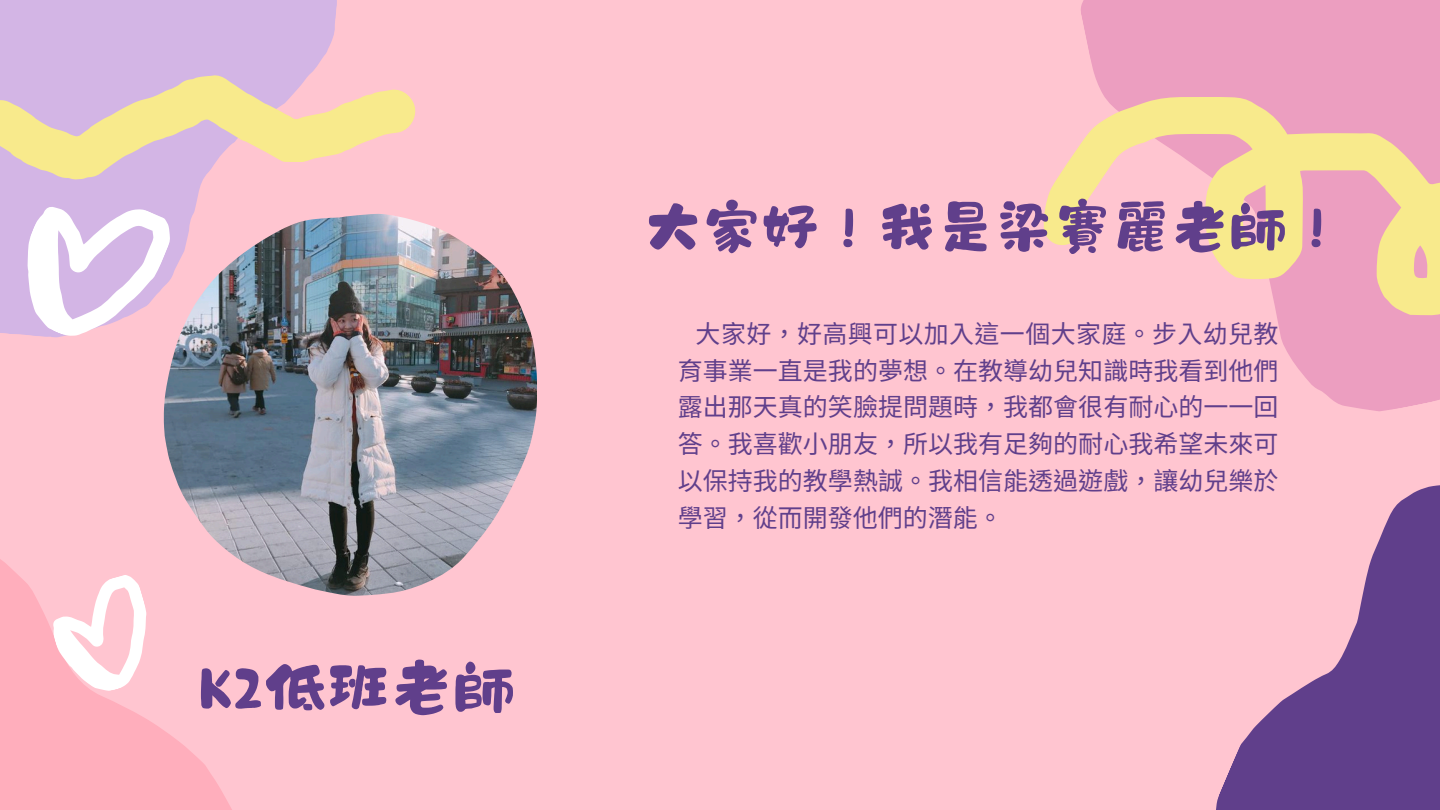
<style>
.page{position:relative;width:1440px;height:810px;background:#ffc5d0}
.page>*{position:absolute;margin:0;border:0;box-sizing:border-box;transform-origin:0 0}
.t1{font:70px "Canva Nuo Nuo TC";color:#603f8b}
.t2{font:65px "Canva Nuo Nuo TC";color:#603f8b}
.t3{font:25px/36.8px "Noto Sans TC";color:#603f8b;text-align:justify}
</style>
<div class="page">
<svg style="left:1081px;top:0;width:359px;height:412px;fill:#ec9ec0"></svg>
<svg style="left:0;top:0;width:337px;height:214px;background:#d8b6e2"></svg>
<img style="left:164px;top:214px;width:372px;height:382px">
<svg style="left:0;top:538px;width:251px;height:272px;fill:#ffb6c1"></svg>
<svg style="left:1216px;top:485px;width:224px;height:325px;fill:#603f8b"></svg>
<svg style="left:1044px;top:97px;width:396px;height:225px"></svg>
<svg style="left:0;top:196px;width:178px;height:163px"></svg>
<svg style="left:42px;top:571px;width:124px;height:131px"></svg>
<svg style="left:0;top:60px;width:416px;height:136px"></svg>
<p class="t1" style="left:198px;top:652px;width:319px">K2低班老師</p>
<p class="t2" style="left:644px;top:194px;width:704px">大家好！我是梁賽麗老師！</p>
<p class="t3" style="left:678px;top:314px;width:602px;text-indent:18px">大家好，好高興可以加入這一個大家庭。步入幼兒教育事業一直是我的夢想。在教導幼兒知識時我看到他們露出那天真的笑臉提問題時，我都會很有耐心的一一回答。我喜歡小朋友，所以我有足夠的耐心我希望未來可以保持我的教學熱誠。我相信能透過遊戲，讓幼兒樂於學習，從而開發他們的潛能。</p>
</div>
